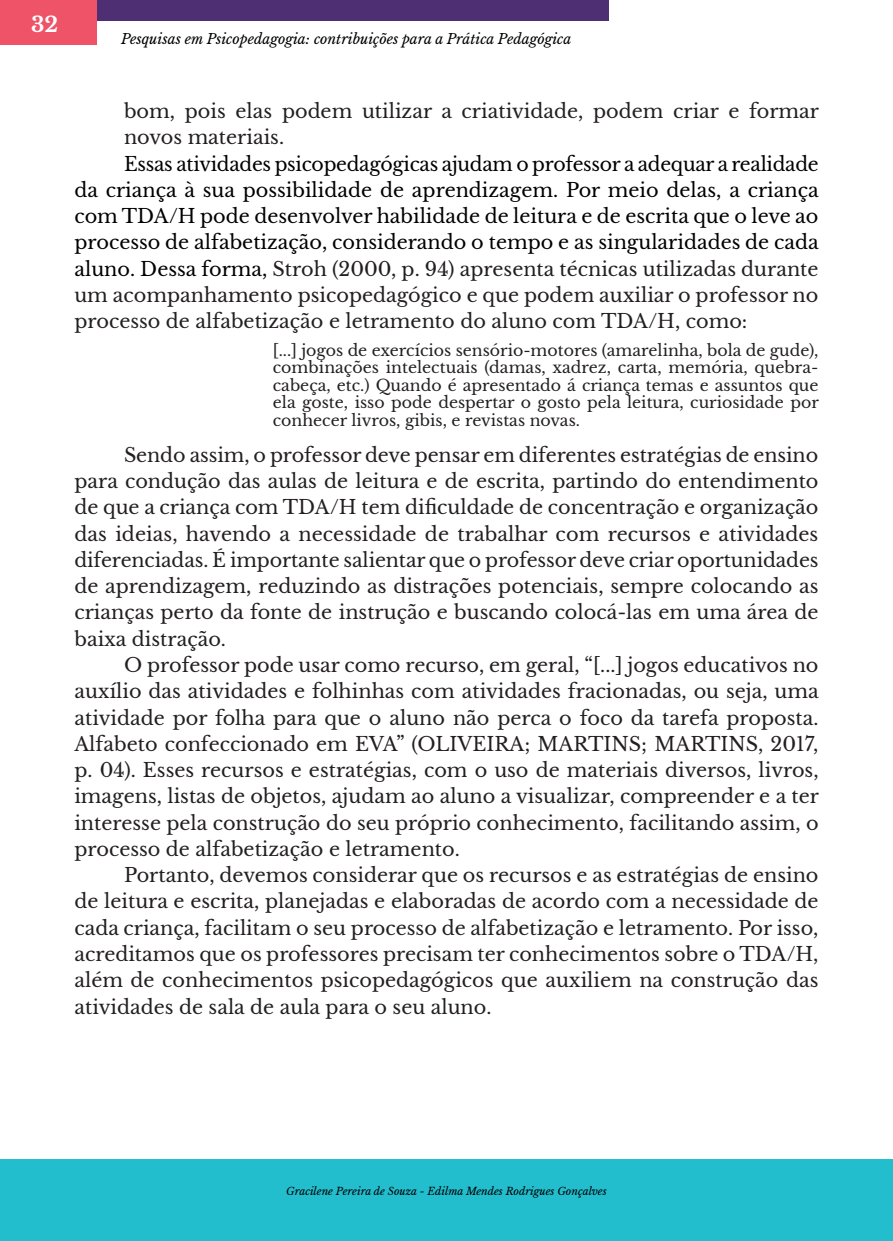
<style>
.page{position:relative;width:893px;height:1241px;background:#fff}
.page>*{position:absolute;margin:0;border:0;box-sizing:border-box;transform-origin:0 0}
.t1{font:700 21px "Libre Baskerville";color:#fff}
.t2{font:19.25px/26.2px "Libre Baskerville";color:#231f20;text-align:justify}
.t3{font:19.25px/26.2px "Libre Baskerville";color:#000001;text-align:justify}
.t4{font:15.75px/17.5px "Libre Baskerville";color:#231f20;text-align:justify}
.t5{font:italic 14px "Libre Baskerville";color:#000}
.t6{font:italic 10.5px "Libre Baskerville";color:#000}
.s1{color:#231f20}
</style>
<div class="page">
<div style="left:97px;top:0;width:512px;height:21px;background:#4f2f73"></div>
<div style="left:0;top:0;width:97px;height:44px;background:#ef5367"></div>
<div style="left:0;top:1158px;width:893px;height:82px;background:#23bece"></div>
<p class="t1" style="left:31px;top:11px;width:29px">32</p>
<p class="t5" style="left:121px;top:31px;width:452px">Pesquisas em Psicopedagogia: contribuições para a Prática Pedagógica</p>
<p class="t2" style="left:124px;top:98px;width:697px">bom, pois elas podem utilizar a criatividade, podem criar e formar novos materiais.</p>
<p class="t3" style="left:74px;top:150px;width:746px;text-indent:50px">Essas atividades psicopedagógicas ajudam o professor a adequar a realidade da criança à sua possibilidade de aprendizagem. Por meio delas, a criança com TDA/H pode desenvolver habilidade de leitura e de escrita que o leve ao processo de alfabetização, considerando o tempo e as singularidades de cada aluno. Dessa forma, <span class="s1">Stroh (2000, p. 94) apresenta técnicas utilizadas durante um acompanhamento psicopedagógico e que podem auxiliar o professor no processo de alfabetização e letramento do aluno com TDA/H, como:</span></p>
<p class="t4" style="left:273px;top:341px;width:548px">[...] jogos de exercícios sensório-motores (amarelinha, bola de gude), combinações intelectuais (damas, xadrez, carta, memória, quebra&shy;cabeça, etc.) Quando é apresentado á criança temas e assuntos que ela goste, isso pode despertar o gosto pela leitura, curiosidade por conhecer livros, gibis, e revistas novas.</p>
<p class="t2" style="left:74px;top:442px;width:746px;text-indent:50px">Sendo assim, o professor deve pensar em diferentes estratégias de ensino para condução das aulas de leitura e de escrita, partindo do entendimento de que a criança com TDA/H tem dificuldade de concentração e organização das ideias, havendo a necessidade de trabalhar com recursos e atividades diferenciadas. É importante salientar que o professor deve criar oportunidades de aprendizagem, reduzindo as distrações potenciais, sempre colocando as crianças perto da fonte de instrução e buscando colocá-las em uma área de baixa distração.</p>
<p class="t2" style="left:74px;top:652px;width:746px;text-indent:50px">O professor pode usar como recurso, em geral, “[...] jogos educativos no auxílio das atividades e folhinhas com atividades fracionadas, ou seja, uma atividade por folha para que o aluno não perca o foco da tarefa proposta.<br>Alfabeto confeccionado em EVA” (OLIVEIRA; MARTINS; MARTINS, 2017, p. 04). Esses recursos e estratégias, com o uso de materiais diversos, livros, imagens, listas de objetos, ajudam ao aluno a visualizar, compreender e a ter interesse pela construção do seu próprio conhecimento, facilitando assim, o processo de alfabetização e letramento.</p>
<p class="t2" style="left:74px;top:862px;width:746px;text-indent:50px">Portanto, devemos considerar que os recursos e as estratégias de ensino de leitura e escrita, planejadas e elaboradas de acordo com a necessidade de cada criança, facilitam o seu processo de alfabetização e letramento. Por isso, acreditamos que os professores precisam ter conhecimentos sobre o TDA/H, além de conhecimentos psicopedagógicos que auxiliem na construção das atividades de sala de aula para o seu aluno.</p>
<p class="t6" style="left:286px;top:1184px;width:322px">Gracilene Pereira de Souza - Edilma Mendes Rodrigues Gonçalves</p>
</div>
